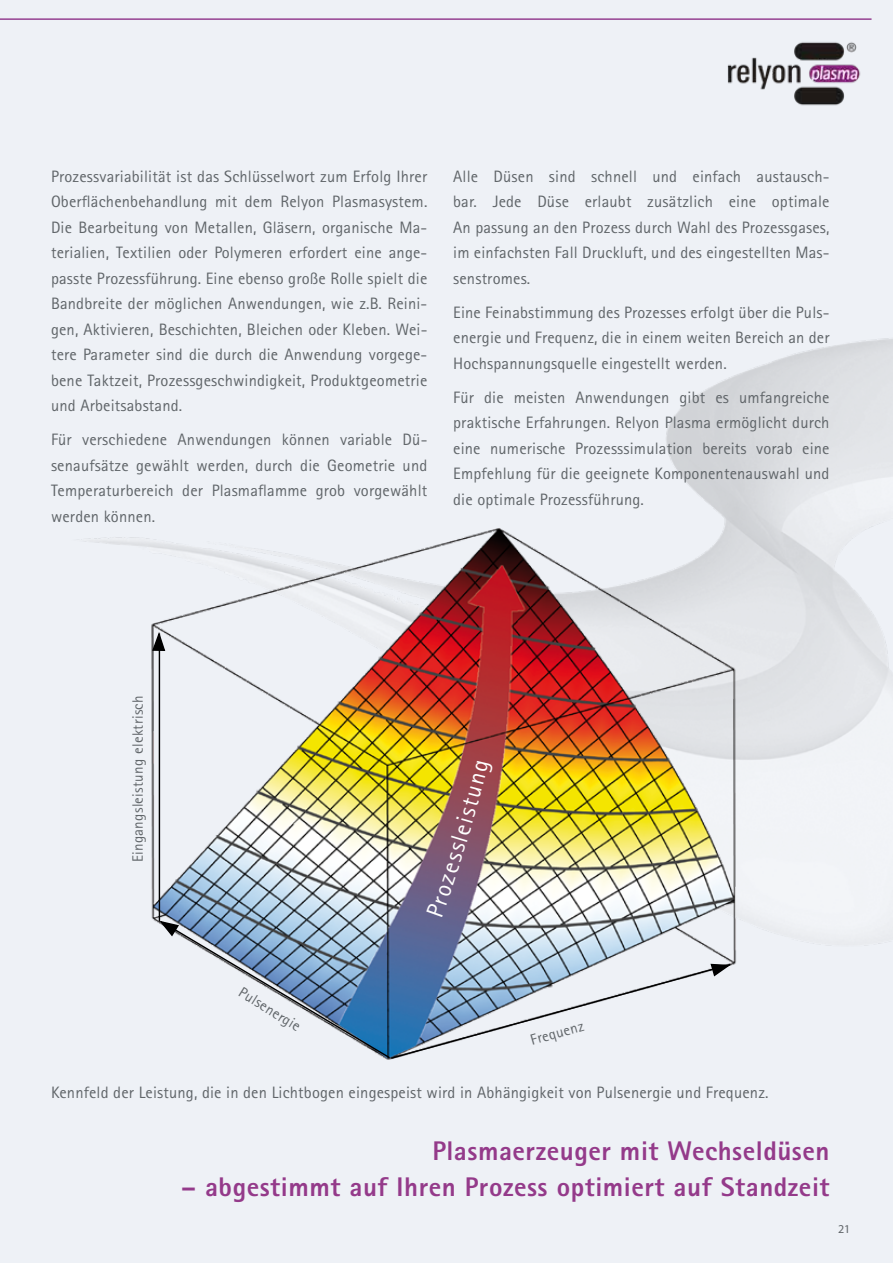
<style>
.page{position:relative;width:893px;height:1263px;background:#eef1f6}
.page>*{position:absolute;margin:0;border:0;box-sizing:border-box;transform-origin:0 0}
.t1{font:800 27px "Rotis Sans Serif Std";letter-spacing:.02em;color:#943a8a}
.t2{font:16.5px/25.5px "Rotis Sans Serif Std";letter-spacing:.01em;color:#606569;text-align:justify}
.t3{font:15px "Rotis Sans Serif Std";letter-spacing:.02em;color:#606569}
.t4{font:12px "Myriad Pro";color:#606569}
</style>
<div class="page">
<img style="left:93px;top:472px;width:689px;height:493px">
<hr style="left:159px;top:633px;width:1px;height:289px;background:#000">
<svg style="left:151px;top:630px;width:15px;height:22px"></svg>
<hr style="left:0;top:18px;width:871px;height:2px;background:#954091">
<img style="left:727px;top:42px;width:134px;height:64px">
<img style="left:158px;top:760px;width:575px;height:300px">
<p class="t2" style="left:51px;top:163px;width:378px">Prozessvariabilität ist das Schlüsselwort zum Erfolg Ihrer Oberflächenbehandlung mit dem Relyon Plasmasystem.<br>Die Bearbeitung von Metallen, Gläsern, organische Ma&shy;terialien, Textilien oder Polymeren erfordert eine ange&shy;passte Prozessführung. Eine ebenso große Rolle spielt die Bandbreite der möglichen Anwendungen, wie z.B. Reini&shy;gen, Aktivieren, Beschichten, Bleichen oder Kleben. Wei&shy;tere Parameter sind die durch die Anwendung vorgege&shy;bene Taktzeit, Prozessgeschwindigkeit, Produktgeometrie und Arbeitsabstand.</p>
<p class="t2" style="left:51px;top:427px;width:378px">Für verschiedene Anwendungen können variable Dü&shy;senaufsätze gewählt werden, durch die Geometrie und Temperaturbereich der Plasmaflamme grob vorgewählt werden können.</p>
<p class="t2" style="left:453px;top:163px;width:378px">Alle Düsen sind schnell und einfach austausch&shy;bar. Jede Düse erlaubt zusätzlich eine optimale An passung an den Prozess durch Wahl des Prozessgases, im einfachsten Fall Druckluft, und des eingestellten Mas&shy;senstromes.</p>
<p class="t2" style="left:453px;top:299px;width:378px">Eine Feinabstimmung des Prozesses erfolgt über die Puls&shy;energie und Frequenz, die in einem weiten Bereich an der Hochspannungsquelle eingestellt werden.</p>
<p class="t2" style="left:453px;top:384px;width:378px">Für die meisten Anwendungen gibt es umfangreiche praktische Erfahrungen. Relyon Plasma ermöglicht durch eine numerische Prozesssimulation bereits vorab eine Empfehlung für die geeignete Komponentenauswahl und die optimale Prozessführung.</p>
<p class="t3" style="left:129px;top:862px;width:168px;rotate:-90deg">Eingangsleistung elektrisch</p>
<p class="t3" style="left:245px;top:983px;width:71px;rotate:32deg">Pulsenergie</p>
<p class="t3" style="left:528px;top:1032px;width:56px;rotate:-16deg">Frequenz</p>
<p class="t2" style="left:51px;top:1079px;width:719px">Kennfeld der Leistung, die in den Lichtbogen eingespeist wird in Abhängigkeit von Pulsenergie und Frequenz.</p>
<h1 class="t1" style="left:432px;top:1133px;width:399px">Plasmaerzeuger mit Wechseldüsen</h1>
<h1 class="t1" style="left:181px;top:1169px;width:650px">– abgestimmt auf Ihren Prozess optimiert auf Standzeit</h1>
<p class="t4" style="left:838px;top:1222px;width:14px">21</p>
</div>
